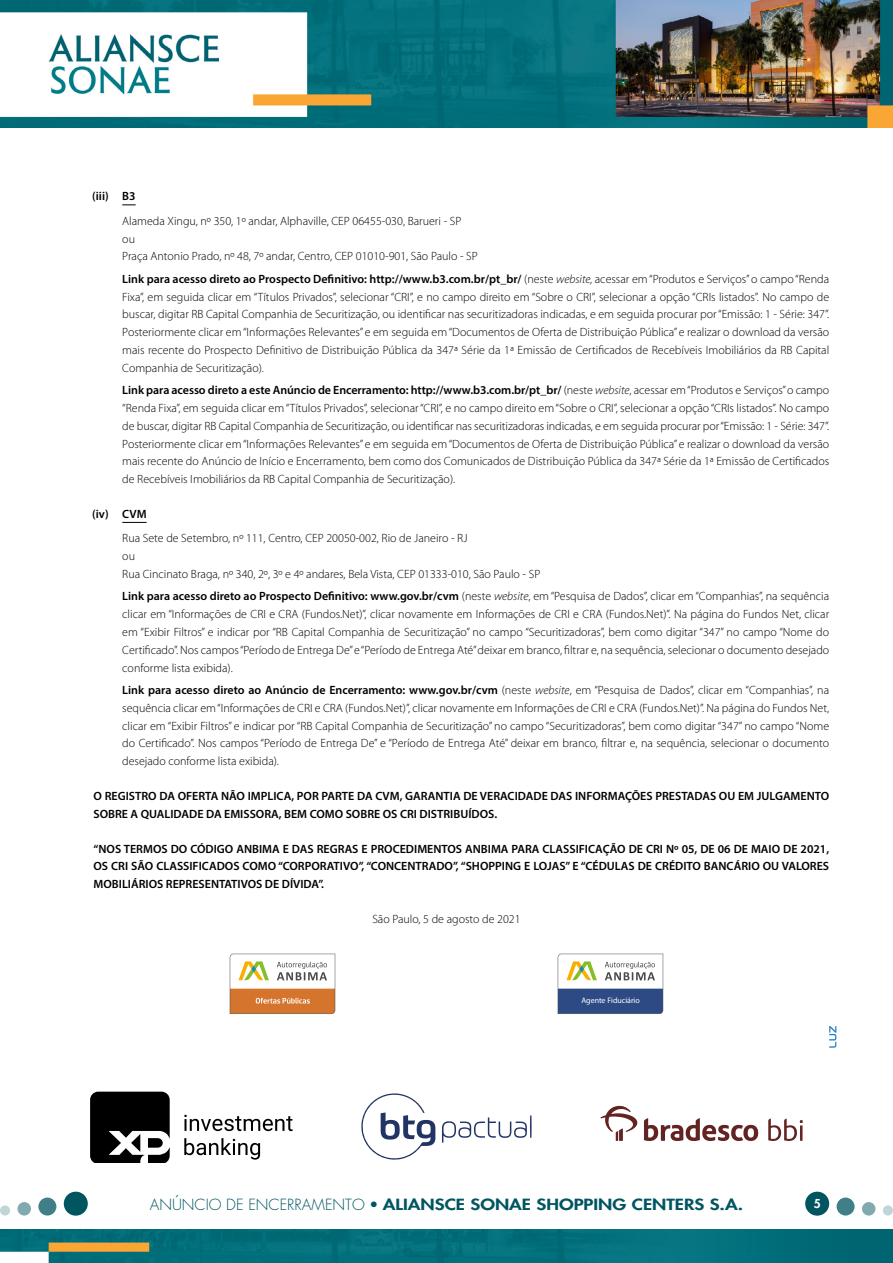
<style>
.page{position:relative;width:893px;height:1263px;background:#fff}
.page>*{position:absolute;margin:0;border:0;box-sizing:border-box;transform-origin:0 0}
.t1{font:800 15px "Futura";color:#005561;scale:1.25 1}
.t2{font:300 12px/17.9px "Myriad Pro";color:#000;text-align:justify}
.t3{font:600 12px/17.9px "Myriad Pro";color:#000}
.t4{font:800 12px "Futura";color:#fff}
.t5{font:500 7.95px "Dobra W04";color:#fff}
.s1{font-weight:600}
.s2{font-style:italic}
.s3{font-weight:300}
.s4{font-weight:400}
</style>
<div class="page">
<div style="left:805px;top:1192px;width:24px;height:24px;background:#005561;border-radius:50%"></div>
<svg style="left:837px;top:1197px;width:18px;height:18px"></svg>
<div style="left:862px;top:1202px;width:13px;height:13px;background:#80aab0;border-radius:50%"></div>
<div style="left:883px;top:1205px;width:10px;height:10px;background:#c0d5d7;border-radius:50%"></div>
<div style="left:64px;top:1192px;width:24px;height:24px;background:#005561;border-radius:50%"></div>
<svg style="left:38px;top:1197px;width:18px;height:18px"></svg>
<div style="left:18px;top:1202px;width:13px;height:13px;background:#80aab0;border-radius:50%"></div>
<div style="left:0;top:1205px;width:10px;height:10px;background:#c0d5d7;border-radius:50%"></div>
<img style="left:0;top:1229px;width:893px;height:34px">
<img style="left:0;top:0;width:893px;height:127px">
<svg style="left:829px;top:1026px;width:7px;height:22px"></svg>
<svg style="left:122px;top:204px;width:14px;height:1px"></svg>
<svg style="left:122px;top:522px;width:25px;height:1px"></svg>
<svg style="left:230px;top:954px;width:105px;height:60px"></svg>
<svg style="left:558px;top:954px;width:105px;height:60px"></svg>
<svg style="left:90px;top:1092px;width:80px;height:71px"></svg>
<svg style="left:184px;top:1115px;width:109px;height:16px"></svg>
<svg style="left:184px;top:1138px;width:76px;height:21px"></svg>
<svg style="left:361px;top:1093px;width:74px;height:66px"></svg>
<svg style="left:442px;top:1115px;width:90px;height:27px"></svg>
<svg style="left:644px;top:1118px;width:114px;height:23px"></svg>
<svg style="left:600px;top:1105px;width:38px;height:36px"></svg>
<svg style="left:768px;top:1118px;width:35px;height:23px"></svg>
<p class="t3" style="left:92px;top:187px;width:45px">(iii) B3</p>
<p class="t2" style="left:122px;top:212px;width:357px;text-align:left">Alameda Xingu, nº 350, 1º andar, Alphaville, CEP 06455-030, Barueri - SP<br>ou<br>Praça Antonio Prado, nº 48, 7º andar, Centro, CEP 01010-901, São Paulo - SP</p>
<p class="t2" style="left:122px;top:270px;width:708px"><span class="s1">Link para acesso direto ao Prospecto Definitivo: http://www.b3.com.br/pt_br/</span> (neste <span class="s2">website,</span> acessar em “Produtos e Serviços” o campo “Renda Fixa”, em seguida clicar em “Títulos Privados”, selecionar “CRI”, e no campo direito em “Sobre o CRI”, selecionar a opção “CRIs listados”. No campo de buscar, digitar RB Capital Companhia de Securitização, ou identificar nas securitizadoras indicadas, e em seguida procurar por “Emissão: 1 - Série: 347”.<br>Posteriormente clicar em “Informações Relevantes” e em seguida em “Documentos de Oferta de Distribuição Pública” e realizar o download da versão mais recente do Prospecto Definitivo de Distribuição Pública da 347ª Série da 1ª Emissão de Certificados de Recebíveis Imobiliários da RB Capital Companhia de Securitização).</p>
<p class="t2" style="left:122px;top:381px;width:708px"><span class="s1">Link para acesso direto a este Anúncio de Encerramento: http://www.b3.com.br/pt_br/</span> (neste <span class="s2">website</span>, acessar em “Produtos e Serviços” o campo “Renda Fixa”, em seguida clicar em “Títulos Privados”, selecionar “CRI”, e no campo direito em “Sobre o CRI”, selecionar a opção “CRIs listados”. No campo de buscar, digitar RB Capital Companhia de Securitização, ou identificar nas securitizadoras indicadas, e em seguida procurar por “Emissão: 1 - Série: 347”.<br>Posteriormente clicar em “Informações Relevantes” e em seguida em “Documentos de Oferta de Distribuição Pública” e realizar o download da versão mais recente do Anúncio de Início e Encerramento, bem como dos Comunicados de Distribuição Pública da 347ª Série da 1ª Emissão de Certificados de Recebíveis Imobiliários da RB Capital Companhia de Securitização).</p>
<p class="t3" style="left:92px;top:505px;width:56px">(iv) CVM</p>
<p class="t2" style="left:122px;top:530px;width:420px;text-align:left">Rua Sete de Setembro, nº 111, Centro, CEP 20050-002, Rio de Janeiro - RJ<br>ou<br>Rua Cincinato Braga, nº 340, 2º, 3º e 4º andares, Bela Vista, CEP 01333-010, São Paulo - SP</p>
<p class="t2" style="left:122px;top:588px;width:708px"><span class="s1">Link para acesso direto ao Prospecto Definitivo: www.gov.br/cvm</span> (neste <span class="s2">website</span>, em “Pesquisa de Dados”, clicar em “Companhias”, na sequência clicar em “Informações de CRI e CRA (Fundos.Net)”, clicar novamente em Informações de CRI e CRA (Fundos.Net)”. Na página do Fundos Net, clicar em “Exibir Filtros” e indicar por “RB Capital Companhia de Securitização” no campo “Securitizadoras”, bem como digitar “347” no campo “Nome do Certificado”. Nos campos “Período de Entrega De” e “Período de Entrega Até” deixar em branco, filtrar e, na sequência, selecionar o documento desejado conforme lista exibida).</p>
<p class="t2" style="left:122px;top:681px;width:708px"><span class="s1">Link para acesso direto ao Anúncio de Encerramento: www.gov.br/cvm</span> (neste <span class="s2">website</span>, em “Pesquisa de Dados”, clicar em “Companhias”, na sequência clicar em “Informações de CRI e CRA (Fundos.Net)”, clicar novamente em Informações de CRI e CRA (Fundos.Net)”. Na página do Fundos Net, clicar em “Exibir Filtros” e indicar por “RB Capital Companhia de Securitização” no campo “Securitizadoras”, bem como digitar “347” no campo “Nome do Certificado”. Nos campos “Período de Entrega De” e “Período de Entrega Até” deixar em branco, filtrar e, na sequência, selecionar o documento desejado conforme lista exibida).</p>
<p class="t3" style="left:94px;top:787px;width:737px">O REGISTRO DA OFERTA NÃO IMPLICA, POR PARTE DA CVM, GARANTIA DE VERACIDADE DAS INFORMAÇÕES PRESTADAS OU EM JULGAMENTO<br>SOBRE A QUALIDADE DA EMISSORA, BEM COMO SOBRE OS CRI DISTRIBUÍDOS.</p>
<p class="t3" style="left:94px;top:839px;width:737px;text-align:justify">“NOS TERMOS DO CÓDIGO ANBIMA E DAS REGRAS E PROCEDIMENTOS ANBIMA PARA CLASSIFICAÇÃO DE CRI Nº 05, DE 06 DE MAIO DE 2021, OS CRI SÃO CLASSIFICADOS COMO “CORPORATIVO”, “CONCENTRADO”, “SHOPPING E LOJAS” E “CÉDULAS DE CRÉDITO BANCÁRIO OU VALORES MOBILIÁRIOS REPRESENTATIVOS DE DÍVIDA”.</p>
<p class="t2" style="left:372px;top:910px;width:150px">São Paulo, 5 de agosto de 2021</p>
<p class="t5" style="left:581px;top:996px;width:60px">Agente Fiduciário</p>
<p class="t1" style="left:150px;top:1194px;width:476px"><span class="s3">ANÚNCIO DE ENCERRAMENTO</span> <span class="s4">•</span> ALIANSCE SONAE SHOPPING CENTERS S.A.</p>
<p class="t4" style="left:814px;top:1196px;width:8px">5</p>
</div>
